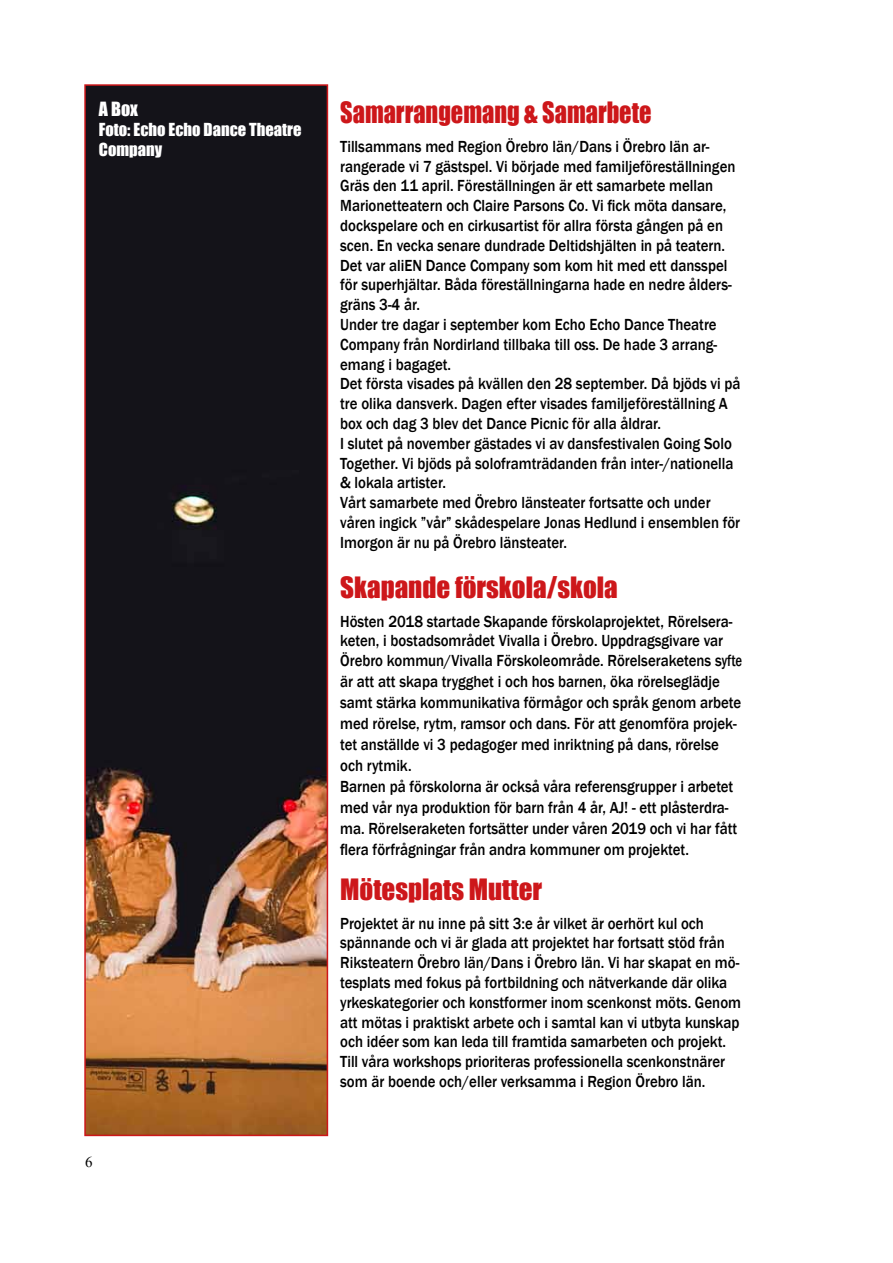
<style>
.page{position:relative;width:893px;height:1263px;background:#fff}
.page>*{position:absolute;margin:0;border:0;box-sizing:border-box;transform-origin:0 0}
.t1{font:27px "Impact";color:#cd171a}
.t2{font:27px "Impact";color:#cd171a;scale:.9 1}
.t3{font:18px "Impact";color:#fff}
.t4{font:500 16.5px/19.8px "Franklin Gothic";color:#000;scale:.9 1}
.t5{font:16.5px/19.8px "Impact";color:#fff}
.t6{font:15px "Times New Roman";color:#000}
.s1{font-stretch:condensed}
</style>
<div class="page">
<img style="left:87px;top:87px;width:238px;height:1046px">
<div style="left:84px;top:84px;width:244px;height:1052px;border:2px solid #cd171a"></div>
<p class="t3" style="left:99px;top:95px;width:41px">A Box</p>
<p class="t5" style="left:99px;top:119px;width:204px">Foto: Echo Echo Dance Theatre<br>Company</p>
<p class="t6" style="left:85px;top:1151px;width:9px">6</p>
<h1 class="t2" style="left:340px;top:92px;width:347px">Samarrangemang &amp; Samarbete</h1>
<p class="t4" style="left:340px;top:136px;width:446px">Tillsammans med Region Örebro län/Dans i Örebro län ar&shy;rangerade vi 7 gästspel. Vi började med familjeföreställningen Gräs den 11 april. Föreställningen är ett samarbete mellan Marionetteatern och Claire Parsons Co. Vi fick möta dansare, dockspelare och en cirkusartist för allra första gången på en scen. En vecka senare dundrade Deltidshjälten in på teatern.<br>Det var aliEN Dance Company som kom hit med ett dansspel för superhjältar. Båda föreställningarna hade en nedre ålders&shy;gräns 3-4 år.<br>Under tre dagar i september kom Echo Echo Dance Theatre Company från Nordirland tillbaka till oss. De hade 3 arrang&shy;emang i bagaget.<br>Det första visades på kvällen den 28 september. Då bjöds vi på tre olika dansverk. Dagen efter visades familjeföreställning A box och dag 3 blev det Dance Picnic för alla åldrar.<br>I slutet på november gästades vi av dansfestivalen Going Solo Together. Vi bjöds på soloframträdanden från inter-/nationella &amp; lokala artister.<br>Vårt samarbete med Örebro länsteater fortsatte och under våren ingick ”vår” skådespelare Jonas Hedlund i ensemblen för Imorgon är nu på Örebro länsteater.</p>
<h1 class="t1" style="left:340px;top:567px;width:279px">Skapande förskola/skola</h1>
<p class="t4" style="left:340px;top:611px;width:448px;line-height:20.9px">Hösten 2018 startade Skapande förskolaprojektet, Rörelsera&shy;keten, i bostadsområdet Vivalla i Örebro. Uppdragsgivare var Örebro kommun/Vivalla Förskoleområde. Rörelseraketens s<span class="s1">yfte </span>är att att skapa trygghet i och hos barnen, öka rörelseglädje samt stärka kommunikativa förmågor och språk genom arbete med rörelse, rytm, ramsor och dans. För att genomföra projek&shy;tet anställde vi 3 pedagoger med inriktning på dans, rörelse och rytmik.<br>Barnen på förskolorna är också våra referensgrupper i arbetet med vår nya produktion för barn från 4 år, AJ! - ett plåsterdra&shy;ma. Rörelseraketen fortsätter under våren 2019 och vi har fått flera förfrågningar från andra kommuner om projektet.</p>
<h1 class="t1" style="left:340px;top:869px;width:204px">Mötesplats Mutter</h1>
<p class="t4" style="left:340px;top:913px;width:447px">Projektet är nu inne på sitt 3:e år vilket är oerhört kul och spännande och vi är glada att projektet har fortsatt stöd från Riksteatern Örebro län/Dans i Örebro län. Vi har skapat en mö&shy;tesplats med fokus på fortbildning och nätverkande där olika yrkeskategorier och konstformer inom scenkonst möts. Genom att mötas i praktiskt arbete och i samtal kan vi utbyta kunskap och idéer som kan leda till framtida samarbeten och projekt.<br>Till våra workshops prioriteras professionella scenkonstnärer som är boende och/eller verksamma i Region Örebro län.</p>
</div>
